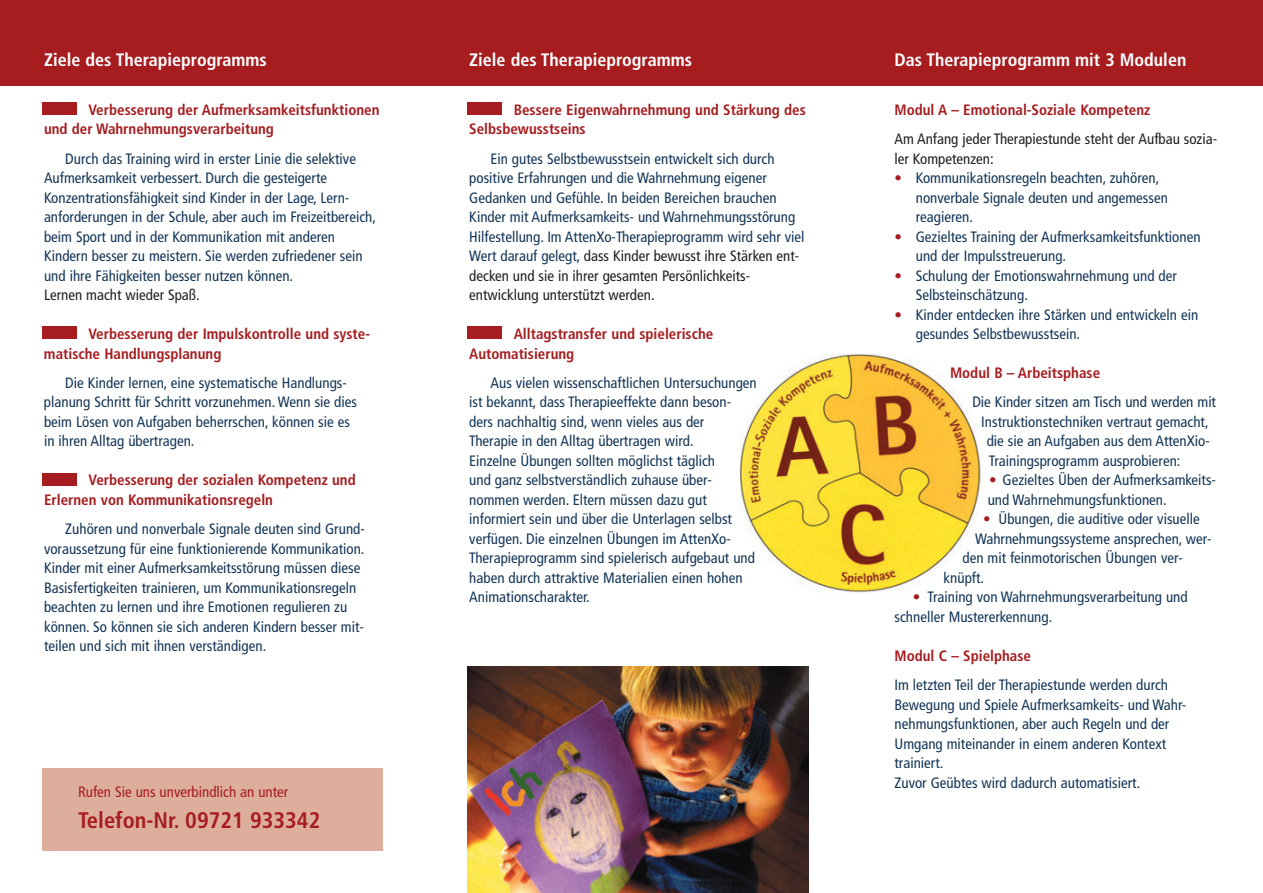
<style>
.page{position:relative;width:1263px;height:893px;background:#fff}
.page>*{position:absolute;margin:0;border:0;box-sizing:border-box;transform-origin:0 0}
.t1{font:700 condensed 22.5px "Frutiger";color:#a61c1f}
.t2{font:700 condensed 18px "Frutiger";color:#fff}
.t3{font:condensed 15px/19.5px "Frutiger";color:#143658}
.t4{font:700 condensed 15px/19.5px "Frutiger";color:#a61c1f}
.t5{font:condensed 15px/19.5px "Frutiger";color:#231f20}
.t6{font:condensed 15px "Frutiger";color:#a61c1f}
.s1{color:#231f20}
.s2{color:#a61c1f}
</style>
<div class="page">
<div style="left:43px;top:768px;width:340px;height:82px;background:#deae9d"></div>
<div style="left:0;top:0;width:1263px;height:85px;background:#a61c1f"></div>
<img style="left:468px;top:667px;width:340px;height:226px">
<img style="left:739px;top:354px;width:242px;height:239px">
<div style="left:43px;top:102px;width:34px;height:13px;background:#a61c1f"></div>
<div style="left:43px;top:327px;width:34px;height:12px;background:#a61c1f"></div>
<div style="left:43px;top:473px;width:34px;height:12px;background:#a61c1f"></div>
<div style="left:468px;top:102px;width:34px;height:13px;background:#a61c1f"></div>
<div style="left:468px;top:327px;width:34px;height:12px;background:#a61c1f"></div>
<p class="t2" style="left:44px;top:53px;width:224px">Ziele des Therapieprogramms</p>
<p class="t4" style="left:44px;top:101px;width:337px;text-indent:45px">Verbesserung der Aufmerksamkeitsfunktionen und der Wahrnehmungsverarbeitung</p>
<p class="t3" style="left:44px;top:150px;width:333px;text-indent:21px">Durch das Training wird in erster Linie die selektive Aufmerksamkeit verbessert. Durch die gesteigerte Konzentrationsfähigkeit sind Kinder in der Lage, Lern&shy;anforderungen in der Schule, aber auch im Freizeitbereich, beim Sport und in der Kommunikation mit anderen Kindern besser zu meistern. Sie werden zufriedener sein und ihre Fähigkeiten besser nutzen können.</p>
<p class="t5" style="left:44px;top:286px;width:157px">Lernen macht wieder Spaß.</p>
<p class="t4" style="left:44px;top:325px;width:328px;text-indent:45px">Verbesserung der Impulskontrolle und syste&shy;matische Handlungsplanung</p>
<p class="t3" style="left:44px;top:374px;width:314px;text-indent:21px">Die Kinder lernen, eine systematische Handlungs&shy;planung Schritt für Schritt vorzunehmen. Wenn sie dies beim Lösen von Aufgaben beherrschen, können sie es in ihren Alltag übertragen.</p>
<p class="t4" style="left:44px;top:472px;width:313px;text-indent:45px">Verbesserung der sozialen Kompetenz und<br>Erlernen von Kommunikationsregeln</p>
<p class="t3" style="left:44px;top:520px;width:322px;text-indent:21px">Zuhören und nonverbale Signale deuten sind Grund&shy;voraussetzung für eine funktionierende Kommunikation.<br>Kinder mit einer Aufmerksamkeitsstörung müssen diese Basisfertigkeiten trainieren, um Kommunikationsregeln beachten zu lernen und ihre Emotionen regulieren zu können. So können sie sich anderen Kindern besser mit&shy;teilen und sich mit ihnen verständigen.</p>
<p class="t6" style="left:78px;top:786px;width:212px">Rufen Sie uns unverbindlich an unter</p>
<h1 class="t1" style="left:78px;top:811px;width:244px">Telefon-Nr. 09721 933342</h1>
<p class="t2" style="left:469px;top:53px;width:224px">Ziele des Therapieprogramms</p>
<p class="t4" style="left:469px;top:101px;width:338px;text-indent:45px">Bessere Eigenwahrnehmung und Stärkung des<br>Selbsbewusstseins</p>
<p class="t3" style="left:469px;top:150px;width:337px;text-indent:21px">Ein gutes Selbstbewusstsein entwickelt sich durch positive Erfahrungen und die Wahrnehmung eigener Gedanken und Gefühle. In beiden Bereichen brauchen Kinder mit Aufmerksamkeits- und Wahrnehmungsstörung Hilfestellung. Im AttenXo-Therapieprogramm wird sehr viel Wert darauf gelegt, <span class="s1">dass Kinder bewusst ihre Stärken ent&shy;decken und sie in ihrer gesamten Persönlichkeits&shy;entwicklung unterstützt werden.</span></p>
<p class="t4" style="left:469px;top:325px;width:246px;text-indent:45px">Alltagstransfer und spielerische<br>Automatisierung</p>
<p class="t3" style="left:469px;top:374px;width:289px;text-indent:21px">Aus vielen wissenschaftlichen Untersuchungen ist bekannt, dass Therapieeffekte dann beson&shy;ders nachhaltig sind, wenn vieles aus der<br>Therapie in den Alltag übertragen wird.<br>Einzelne Übungen sollten möglichst täglich<br>und ganz selbstverständlich zuhause über&shy;nommen werden. Eltern müssen dazu gut informiert sein und über die Unterlagen selbst verfügen. Die einzelnen Übungen im AttenXo-Therapieprogramm sind spielerisch aufgebaut und haben durch attraktive Materialien einen hohen Animationscharakter.</p>
<p class="t2" style="left:894px;top:53px;width:293px">Das Therapieprogramm mit 3 Modulen</p>
<p class="t4" style="left:894px;top:101px;width:257px">Modul A – Emotional-Soziale Kompetenz</p>
<p class="t5" style="left:894px;top:130px;width:324px">Am Anfang jeder Therapiestunde steht der Aufbau sozia&shy;ler Kompetenzen:</p>
<p class="t3" style="left:916px;top:169px;width:254px;text-indent:-21px"><span class="s2">•</span> Kommunikationsregeln beachten, zuhören, nonverbale Signale deuten und angemessen reagieren.</p>
<p class="t3" style="left:916px;top:228px;width:286px;text-indent:-21px"><span class="s2">•</span> Gezieltes Training der Aufmerksamkeitsfunktionen und der Impulsstreuerung.</p>
<p class="t3" style="left:916px;top:267px;width:263px;text-indent:-21px"><span class="s2">•</span> Schulung der Emotionswahrnehmung und der<br>Selbsteinschätzung.</p>
<p class="t3" style="left:916px;top:306px;width:284px;text-indent:-21px"><span class="s2">•</span> Kinder entdecken ihre Stärken und entwickeln ein gesundes Selbstbewusstsein.</p>
<p class="t4" style="left:950px;top:364px;width:152px">Modul B – Arbeitsphase</p>
<p class="t3" style="left:972px;top:394px;width:245px">Die Kinder sitzen am Tisch und werden mit</p>
<p class="t3" style="left:981px;top:413px;width:229px">Instruktionstechniken vertraut gemacht,</p>
<p class="t3" style="left:987px;top:433px;width:225px">die sie an Aufgaben aus dem AttenXio-</p>
<p class="t3" style="left:989px;top:452px;width:193px">Trainingsprogramm ausprobieren:</p>
<p class="t3" style="left:988px;top:472px;width:230px"><span class="s2">•</span> Gezieltes Üben der Aufmerksamkeits&shy;und Wahrnehmungsfunktionen.</p>
<p class="t3" style="left:983px;top:511px;width:218px"><span class="s2">•</span> Übungen, die auditive oder visuelle</p>
<p class="t3" style="left:975px;top:530px;width:238px">Wahrnehmungssysteme ansprechen, wer-</p>
<p class="t3" style="left:962px;top:550px;width:222px">den mit feinmotorischen Übungen ver-</p>
<p class="t3" style="left:944px;top:569px;width:42px">knüpft.</p>
<p class="t3" style="left:894px;top:589px;width:295px;text-indent:18px"><span class="s2">•</span> Training von Wahrnehmungsverarbeitung und schneller Mustererkennung.</p>
<p class="t4" style="left:894px;top:647px;width:138px">Modul C – Spielphase</p>
<p class="t3" style="left:894px;top:676px;width:293px">Im letzten Teil der Therapiestunde werden durch Bewegung und Spiele Aufmerksamkeits- und Wahr&shy;nehmungsfunktionen, aber auch Regeln und der Umgang miteinander in einem anderen Kontext trainiert.<br>Zuvor Geübtes wird dadurch automatisiert.</p>
</div>
